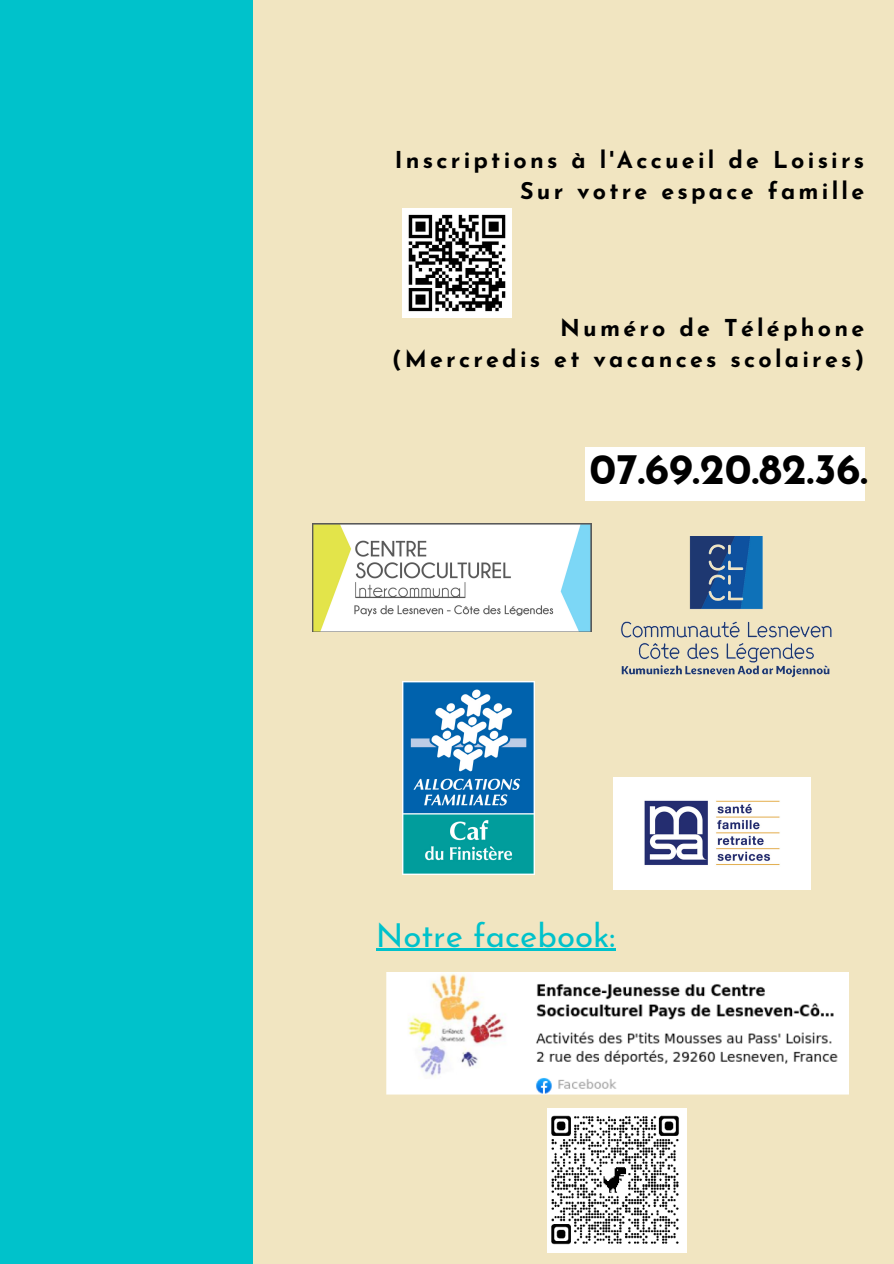
<style>
.page{position:relative;width:894px;height:1264px;background:#fff}
.page>*{position:absolute;margin:0;border:0;box-sizing:border-box;transform-origin:0 0}
.t1{font:700 42.75px "Josefin Sans";color:#000}
.t2{font:33px "Josefin Sans";color:#00c2cb}
.t3{font:700 23.25px "Josefin Sans";letter-spacing:.14em;color:#000}
</style>
<div class="page">
<div style="left:0;top:0;width:893px;height:1263px;background:#f1e5c1"></div>
<div style="left:584px;top:447px;width:280px;height:54px;background:#fff"></div>
<div style="left:0;top:0;width:253px;height:1263px;background:#00c2cb"></div>
<img style="left:312px;top:523px;width:279px;height:108px">
<img style="left:621px;top:536px;width:211px;height:142px">
<img style="left:402px;top:681px;width:133px;height:193px">
<img style="left:613px;top:778px;width:197px;height:111px">
<img style="left:386px;top:972px;width:462px;height:122px">
<img style="left:547px;top:1108px;width:139px;height:144px">
<img style="left:402px;top:208px;width:109px;height:109px">
<hr style="left:375px;top:948px;width:240px;height:3px;background:#00c2cb">
<p class="t3" style="left:395px;top:150px;width:471px">Inscriptions à l'Accueil de Loisirs</p>
<p class="t3" style="left:520px;top:182px;width:345px">Sur votre espace famille</p>
<p class="t3" style="left:560px;top:318px;width:305px">Numéro de Téléphone</p>
<p class="t3" style="left:392px;top:350px;width:473px">(Mercredis et vacances scolaires)</p>
<h2 class="t1" style="left:589px;top:452px;width:280px">07.69.20.82.36.</h2>
<p class="t2" style="left:375px;top:921px;width:241px">Notre facebook:</p>
</div>
